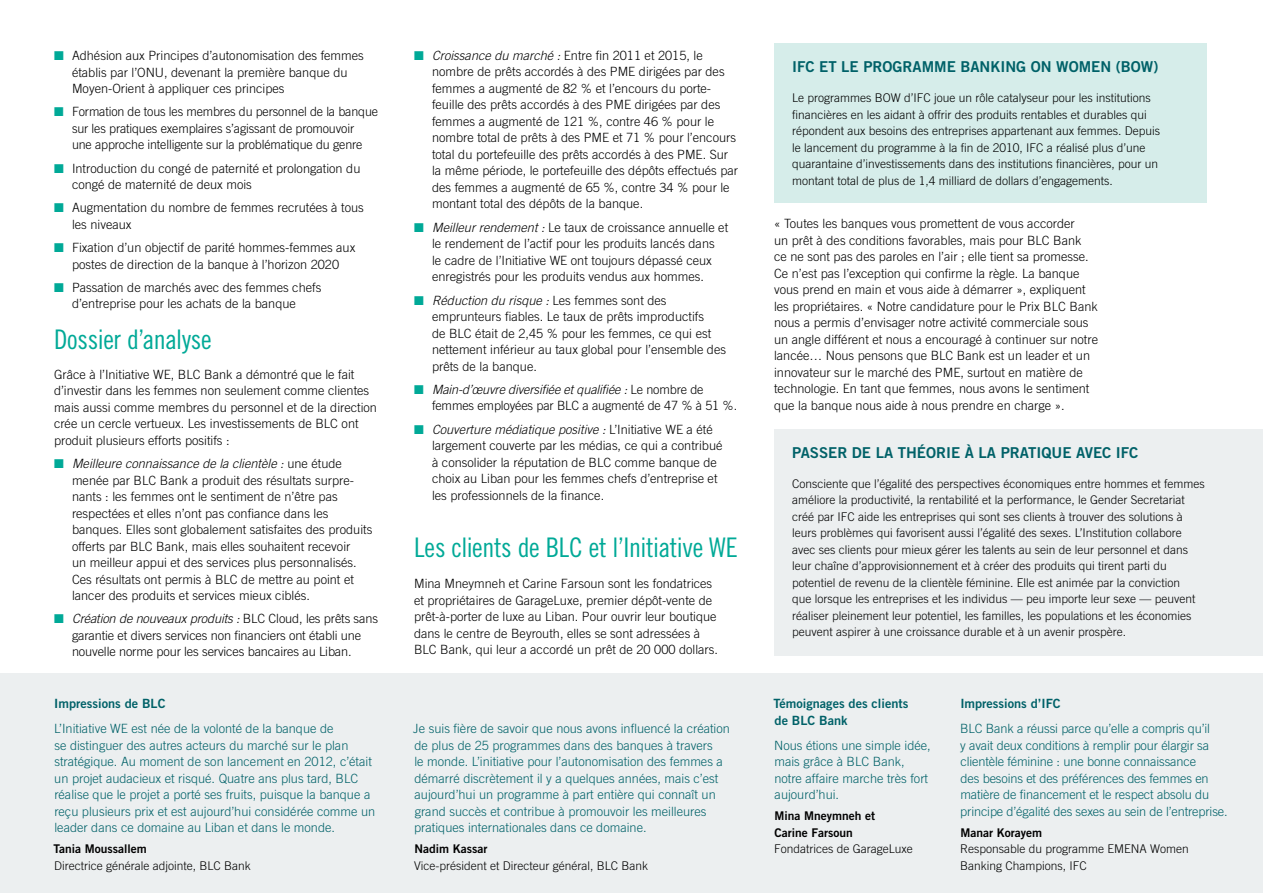
<style>
.page{position:relative;width:1263px;height:893px;background:#fff}
.page>*{position:absolute;margin:0;border:0;box-sizing:border-box;transform-origin:0 0}
.t1{font:27px "Trade Gothic LT Std Cn 18";letter-spacing:-.015em;color:#00a997}
.t2{font:15px "Trade Gothic LT Std Bd 2";color:#006168}
.t3{font:300 12.75px/16.5px "Trade Gothic LT Std";color:#000}
.t4{font:300 12.75px/16.5px "Trade Gothic LT Std";color:#006168}
.t5{font:12.75px/16.5px "Trade Gothic LT Std Bd 2";color:#006168}
.t6{font:300 12px/16.5px "Trade Gothic LT Std";color:#000}
.t7{font:12px/16.5px "Trade Gothic LT Std Bd 2";color:#000}
.s1{color:#00a997}
.s2{font-style:italic}
</style>
<div class="page">
<div style="left:774px;top:44px;width:432px;height:159px;background:#d6edea"></div>
<div style="left:0;top:674px;width:1263px;height:219px;background:#eceff0"></div>
<div style="left:774px;top:429px;width:489px;height:227px;background:#eceff0"></div>
<p class="t3" style="left:72px;top:47px;width:293px;text-indent:-18px"><span class="s1">■</span> Adhésion aux Principes d’autonomisation des femmes établis par l’ONU, devenant la première banque du<br>Moyen-Orient à appliquer ces principes</p>
<p class="t3" style="left:54px;top:103px;width:326px;text-align:center"><span class="s1">■</span> Formation de tous les membres du personnel de la banque sur les pratiques exemplaires s’agissant de promouvoir<br>une approche intelligente sur la problématique du genre</p>
<p class="t3" style="left:72px;top:160px;width:290px;text-indent:-18px"><span class="s1">■</span> Introduction du congé de paternité et prolongation du congé de maternité de deux mois</p>
<p class="t3" style="left:72px;top:199px;width:293px;text-indent:-18px"><span class="s1">■</span> Augmentation du nombre de femmes recrutées à tous les niveaux</p>
<p class="t3" style="left:54px;top:239px;width:303px;text-align:center"><span class="s1">■</span> Fixation d’un objectif de parité hommes-femmes aux postes de direction de la banque à l’horizon 2020</p>
<p class="t3" style="left:54px;top:279px;width:269px;text-align:center"><span class="s1">■</span> Passation de marchés avec des femmes chefs d’entreprise pour les achats de la banque</p>
<h1 class="t1" style="left:54px;top:323px;width:159px">Dossier d’analyse</h1>
<p class="t3" style="left:54px;top:366px;width:325px">Grâce à l’Initiative WE, BLC Bank a démontré que le fait d’investir dans les femmes non seulement comme clientes mais aussi comme membres du personnel et de la direction crée un cercle vertueux. Les investissements de BLC ont produit plusieurs efforts positifs :</p>
<p class="t3" style="left:72px;top:455px;width:302px;text-indent:-18px"><span class="s1">■</span> <span class="s2">Meilleure connaissance de la clientèle :</span> une étude menée par BLC Bank a produit des résultats surpre&shy;nants : les femmes ont le sentiment de n’être pas respectées et elles n’ont pas confiance dans les banques. Elles sont globalement satisfaites des produits offerts par BLC Bank, mais elles souhaitent recevoir<br>un meilleur appui et des services plus personnalisés.<br>Ces résultats ont permis à BLC de mettre au point et lancer des produits et services mieux ciblés.</p>
<p class="t3" style="left:72px;top:610px;width:307px;text-indent:-18px"><span class="s1">■</span> <span class="s2">Création de nouveaux produits :</span> BLC Cloud, les prêts sans garantie et divers services non financiers ont établi une nouvelle norme pour les services bancaires au Liban.</p>
<p class="t5" style="left:54px;top:695px;width:113px">Impressions de BLC</p>
<p class="t4" style="left:54px;top:720px;width:323px">L’Initiative WE est née de la volonté de la banque de<br>se distinguer des autres acteurs du marché sur le plan stratégique. Au moment de son lancement en 2012, c’était un projet audacieux et risqué. Quatre ans plus tard, BLC réalise que le projet a porté ses fruits, puisque la banque a reçu plusieurs prix et est aujourd’hui considérée comme un leader dans ce domaine au Liban et dans le monde.</p>
<p class="t7" style="left:53px;top:841px;width:95px">Tania Moussallem</p>
<p class="t6" style="left:54px;top:857px;width:198px">Directrice générale adjointe, BLC Bank</p>
<p class="t3" style="left:432px;top:47px;width:308px;text-indent:-18px"><span class="s1">■</span> <span class="s2">Croissance du marché :</span> Entre fin 2011 et 2015, le nombre de prêts accordés à des PME dirigées par des femmes a augmenté de 82 % et l’encours du porte&shy;feuille des prêts accordés à des PME dirigées par des femmes a augmenté de 121 %, contre 46 % pour le nombre total de prêts à des PME et 71 % pour l’encours total du portefeuille des prêts accordés à des PME. Sur la même période, le portefeuille des dépôts effectués par des femmes a augmenté de 65 %, contre 34 % pour le montant total des dépôts de la banque.</p>
<p class="t3" style="left:414px;top:219px;width:316px;text-align:center"><span class="s1">■</span> <span class="s2">Meilleur rendement :</span> Le taux de croissance annuelle et le rendement de l’actif pour les produits lancés dans<br>le cadre de l’Initiative WE ont toujours dépassé ceux enregistrés pour les produits vendus aux hommes.</p>
<p class="t3" style="left:432px;top:292px;width:296px;text-indent:-18px"><span class="s1">■</span> <span class="s2">Réduction du risque :</span> Les femmes sont des emprunteurs fiables. Le taux de prêts improductifs<br>de BLC était de 2,45 % pour les femmes, ce qui est nettement inférieur au taux global pour l’ensemble des prêts de la banque.</p>
<p class="t3" style="left:432px;top:381px;width:307px;text-indent:-18px"><span class="s1">■</span> <span class="s2">Main-d’œuvre diversifiée et qualifiée :</span> Le nombre de femmes employées par BLC a augmenté de 47 % à 51 %.</p>
<p class="t3" style="left:432px;top:421px;width:292px;text-indent:-18px"><span class="s1">■</span> <span class="s2">Couverture médiatique positive :</span> L’Initiative WE a été largement couverte par les médias, ce qui a contribué à consolider la réputation de BLC comme banque de choix au Liban pour les femmes chefs d’entreprise et les professionnels de la finance.</p>
<h1 class="t1" style="left:414px;top:531px;width:325px">Les clients de BLC et l’Initiative WE</h1>
<p class="t3" style="left:414px;top:575px;width:305px">Mina Mneymneh et Carine Farsoun sont les fondatrices et propriétaires de GarageLuxe, premier dépôt-vente de prêt-à-porter de luxe au Liban. Pour ouvrir leur boutique dans le centre de Beyrouth, elles se sont adressées à BLC Bank, qui leur a accordé un prêt de 20 000 dollars.</p>
<p class="t4" style="left:413px;top:720px;width:318px">Je suis fière de savoir que nous avons influencé la création de plus de 25 programmes dans des banques à travers<br>le monde. L’initiative pour l’autonomisation des femmes a démarré discrètement il y a quelques années, mais c’est aujourd’hui un programme à part entière qui connaît un grand succès et contribue à promouvoir les meilleures pratiques internationales dans ce domaine.</p>
<p class="t7" style="left:414px;top:841px;width:74px">Nadim Kassar</p>
<p class="t6" style="left:414px;top:857px;width:236px">Vice-président et Directeur général, BLC Bank</p>
<p class="t2" style="left:792px;top:58px;width:368px">IFC ET LE PROGRAMME BANKING ON WOMEN (BOW)</p>
<p class="t6" style="left:792px;top:90px;width:370px">Le programmes BOW d’IFC joue un rôle catalyseur pour les institutions financières en les aidant à offrir des produits rentables et durables qui répondent aux besoins des entreprises appartenant aux femmes. Depuis le lancement du programme à la fin de 2010, IFC a réalisé plus d’une quarantaine d’investissements dans des institutions financières, pour un montant total de plus de 1,4 milliard de dollars d’engagements.</p>
<p class="t3" style="left:774px;top:215px;width:325px">« Toutes les banques vous promettent de vous accorder<br>un prêt à des conditions favorables, mais pour BLC Bank<br>ce ne sont pas des paroles en l’air ; elle tient sa promesse.<br>Ce n’est pas l’exception qui confirme la règle. La banque vous prend en main et vous aide à démarrer », expliquent les propriétaires. « Notre candidature pour le Prix BLC Bank nous a permis d’envisager notre activité commerciale sous un angle différent et nous a encouragé à continuer sur notre lancée… Nous pensons que BLC Bank est un leader et un innovateur sur le marché des PME, surtout en matière de technologie. En tant que femmes, nous avons le sentiment que la banque nous aide à nous prendre en charge ».</p>
<p class="t2" style="left:792px;top:443px;width:348px">PASSER DE LA THÉORIE À LA PRATIQUE AVEC IFC</p>
<p class="t6" style="left:792px;top:475px;width:414px">Consciente que l’égalité des perspectives économiques entre hommes et femmes améliore la productivité, la rentabilité et la performance, le Gender Secretariat créé par IFC aide les entreprises qui sont ses clients à trouver des solutions à leurs problèmes qui favorisent aussi l’égalité des sexes. L’Institution collabore avec ses clients pour mieux gérer les talents au sein de leur personnel et dans leur chaîne d’approvisionnement et à créer des produits qui tirent parti du potentiel de revenu de la clientèle féminine. Elle est animée par la conviction<br>que lorsque les entreprises et les individus — peu importe leur sexe — peuvent réaliser pleinement leur potentiel, les familles, les populations et les économies peuvent aspirer à une croissance durable et à un avenir prospère.</p>
<p class="t5" style="left:773px;top:695px;width:137px">Témoignages des clients de BLC Bank</p>
<p class="t4" style="left:774px;top:737px;width:158px">Nous étions une simple idée, mais grâce à BLC Bank, notre affaire marche très fort aujourd’hui.</p>
<p class="t7" style="left:774px;top:808px;width:102px">Mina Mneymneh et<br>Carine Farsoun</p>
<p class="t6" style="left:774px;top:841px;width:140px">Fondatrices de GarageLuxe</p>
<p class="t5" style="left:960px;top:695px;width:102px">Impressions d’IFC</p>
<p class="t4" style="left:960px;top:720px;width:269px">BLC Bank a réussi parce qu’elle a compris qu’il<br>y avait deux conditions à remplir pour élargir sa clientèle féminine : une bonne connaissance<br>des besoins et des préférences des femmes en matière de financement et le respect absolu du principe d’égalité des sexes au sein de l’entreprise.</p>
<p class="t7" style="left:960px;top:824px;width:83px">Manar Korayem</p>
<p class="t6" style="left:960px;top:841px;width:230px">Responsable du programme EMENA Women<br>Banking Champions, IFC</p>
</div>
